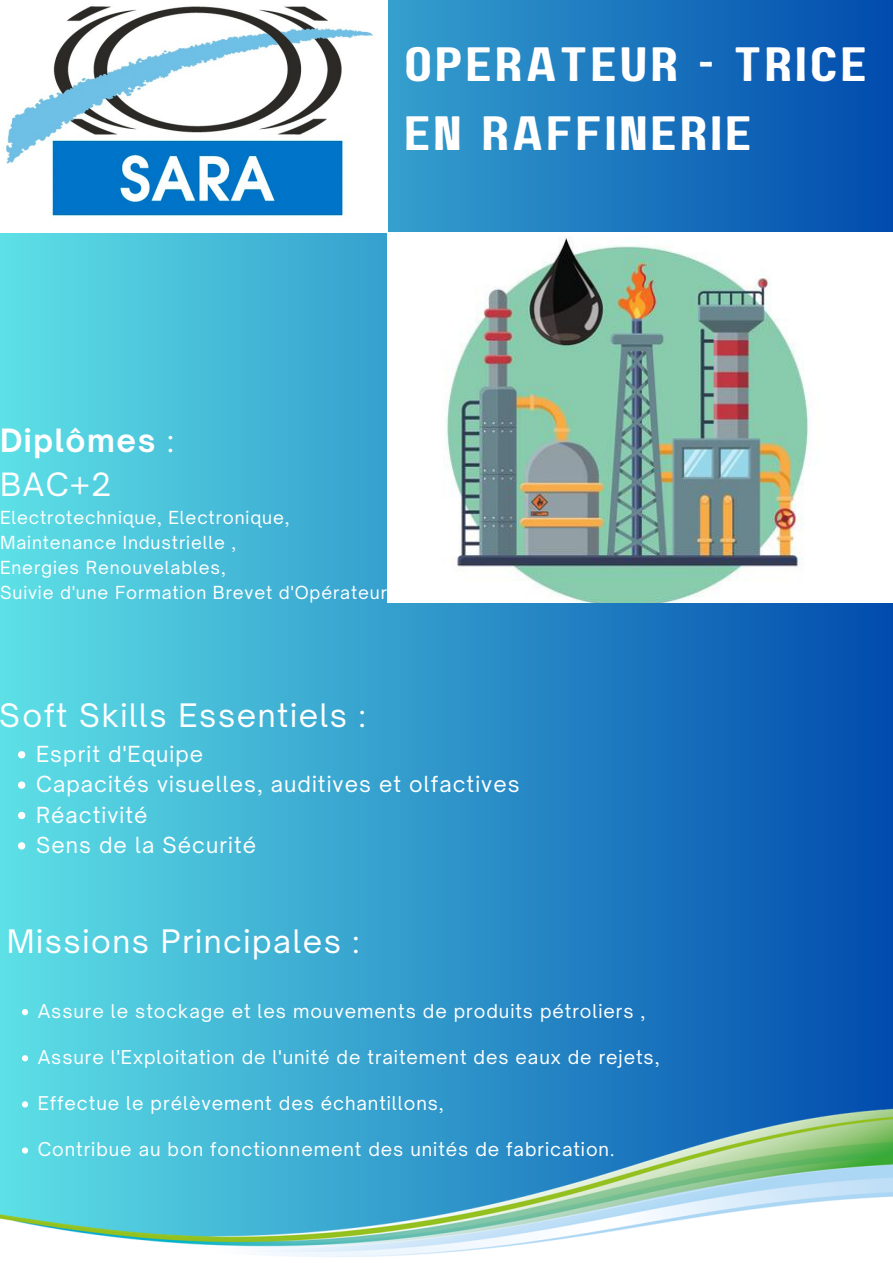
<style>
.page{position:relative;width:893px;height:1263px;background:#fff}
.page>*{position:absolute;margin:0;border:0;box-sizing:border-box;transform-origin:0 0}
.t1{font:48.15px/69.2px "Paalalabas Display Wide BETA";letter-spacing:.05em;color:#fff}
.t2{font:30.97px "Open Sauce One";letter-spacing:.05em;color:#fff}
.t3{font:700 30.75px/43.9px "Open Sauce One";letter-spacing:.05em;color:#fff}
.t4{font:21.23px/30.4px "Open Sauce One";letter-spacing:.05em;color:#fff}
.t5{font:18.23px "Open Sauce One";letter-spacing:.05em;color:#fff}
.t6{font:17.25px/24.8px "Open Sauce One";letter-spacing:.05em;color:#fff}
.s1{font-weight:400}
</style>
<div class="page">
<div style="left:0;top:0;width:893px;height:1263px;background:linear-gradient(to right,#5ee0e6,#014bad)"></div>
<img style="left:388px;top:232px;width:505px;height:371px">
<svg style="left:18px;top:751px;width:7px;height:7px"></svg>
<svg style="left:18px;top:781px;width:7px;height:8px"></svg>
<svg style="left:18px;top:812px;width:7px;height:7px"></svg>
<svg style="left:18px;top:842px;width:7px;height:7px"></svg>
<svg style="left:22px;top:1009px;width:6px;height:6px"></svg>
<svg style="left:22px;top:1055px;width:6px;height:6px"></svg>
<svg style="left:22px;top:1101px;width:6px;height:4px"></svg>
<img style="left:0;top:1105px;width:893px;height:158px">
<img style="left:0;top:0;width:388px;height:232px">
<h1 class="t1" style="left:404px;top:33px;width:464px">OPERATEUR - TRICE<br>EN RAFFINERIE</h1>
<h3 class="t3" style="left:0;top:418px;width:175px">Diplômes <span class="s1">:<br>BAC+2</span></h3>
<p class="t6" style="left:0;top:505px;width:388px">Electrotechnique, Electronique, Maintenance Industrielle ,<br>Energies Renouvelables,<br>Suivie d'une Formation Brevet d'Opérateur</p>
<h2 class="t2" style="left:0;top:696px;width:367px">Soft Skills Essentiels :</h2>
<p class="t4" style="left:36px;top:738px;width:485px">Esprit d'Equipe<br>Capacités visuelles, auditives et olfactives<br>Réactivité<br>Sens de la Sécurité</p>
<h2 class="t2" style="left:7px;top:922px;width:354px">Missions Principales :</h2>
<p class="t5" style="left:38px;top:1000px;width:609px">Assure le stockage et les mouvements de produits pétroliers ,</p>
<p class="t5" style="left:38px;top:1046px;width:623px">Assure l'Exploitation de l'unité de traitement des eaux de rejets,</p>
<p class="t5" style="left:38px;top:1092px;width:408px">Effectue le prélèvement des échantillons,</p>
<p class="t5" style="left:38px;top:1138px;width:578px">Contribue au bon fonctionnement des unités de fabrication.</p>
</div>
